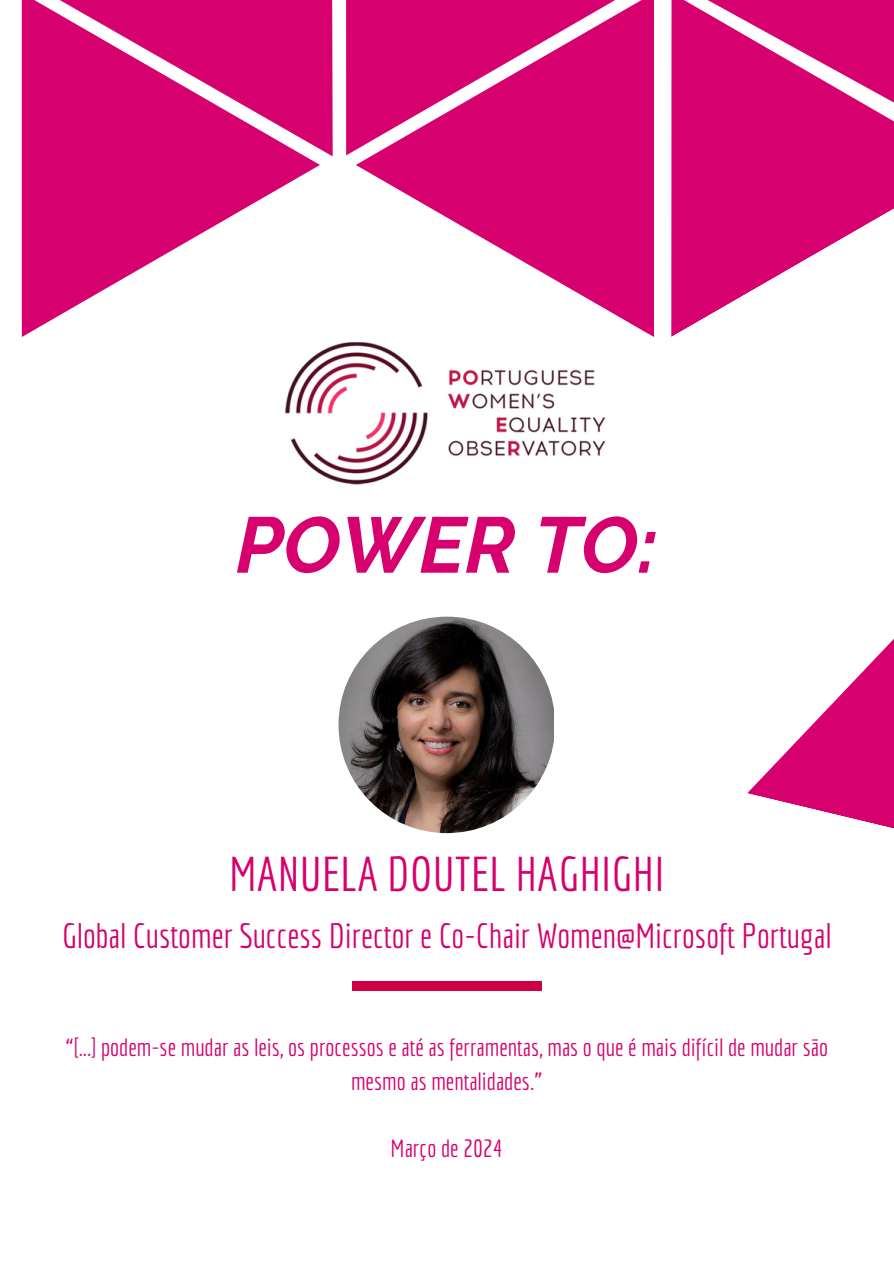
<style>
.page{position:relative;width:894px;height:1264px;background:#fff}
.page>*{position:absolute;margin:0;border:0;box-sizing:border-box;transform-origin:0 0}
.t1{font:italic 700 78.6px "Raleway";color:#d6006e}
.t2{font:47.7px "Economica";color:#d6006e}
.t3{font:34.2px "Economica";color:#d6006e}
.t4{font:24.15px/33.8px "Economica";color:#d6006e;text-align:center}
</style>
<div class="page">
<svg style="left:22px;top:0;width:298px;height:337px;fill:#d6006e"></svg>
<svg style="left:346px;top:0;width:10px;height:155px;background:#d70772"></svg>
<svg style="left:356px;top:0;width:297px;height:337px;fill:#d6006e"></svg>
<svg style="left:34px;top:0;width:298px;height:156px;background:#d9167a"></svg>
<svg style="left:671px;top:0;width:222px;height:337px;fill:#d6006e"></svg>
<svg style="left:747px;top:640px;width:146px;height:188px"></svg>
<div style="left:352px;top:980px;width:189px;height:10px;background:#cd0046"></div>
<img style="left:285px;top:342px;width:321px;height:143px">
<img style="left:338px;top:616px;width:215px;height:217px">
<p class="t1" style="left:236px;top:499px;width:423px">POWER TO:</p>
<p class="t2" style="left:229px;top:846px;width:437px">MANUELA DOUTEL HAGHIGHI</p>
<p class="t3" style="left:62px;top:916px;width:771px">Global Customer Success Director e Co-Chair Women@Microsoft Portugal</p>
<h2 class="t4" style="left:66px;top:1029px;width:763px">“[...] podem-se mudar as leis, os processos e até as ferramentas, mas o que é mais difícil de mudar são mesmo as mentalidades.”</h2>
<h3 class="t4" style="left:390px;top:1131px;width:114px">Março de 2024</h3>
</div>
